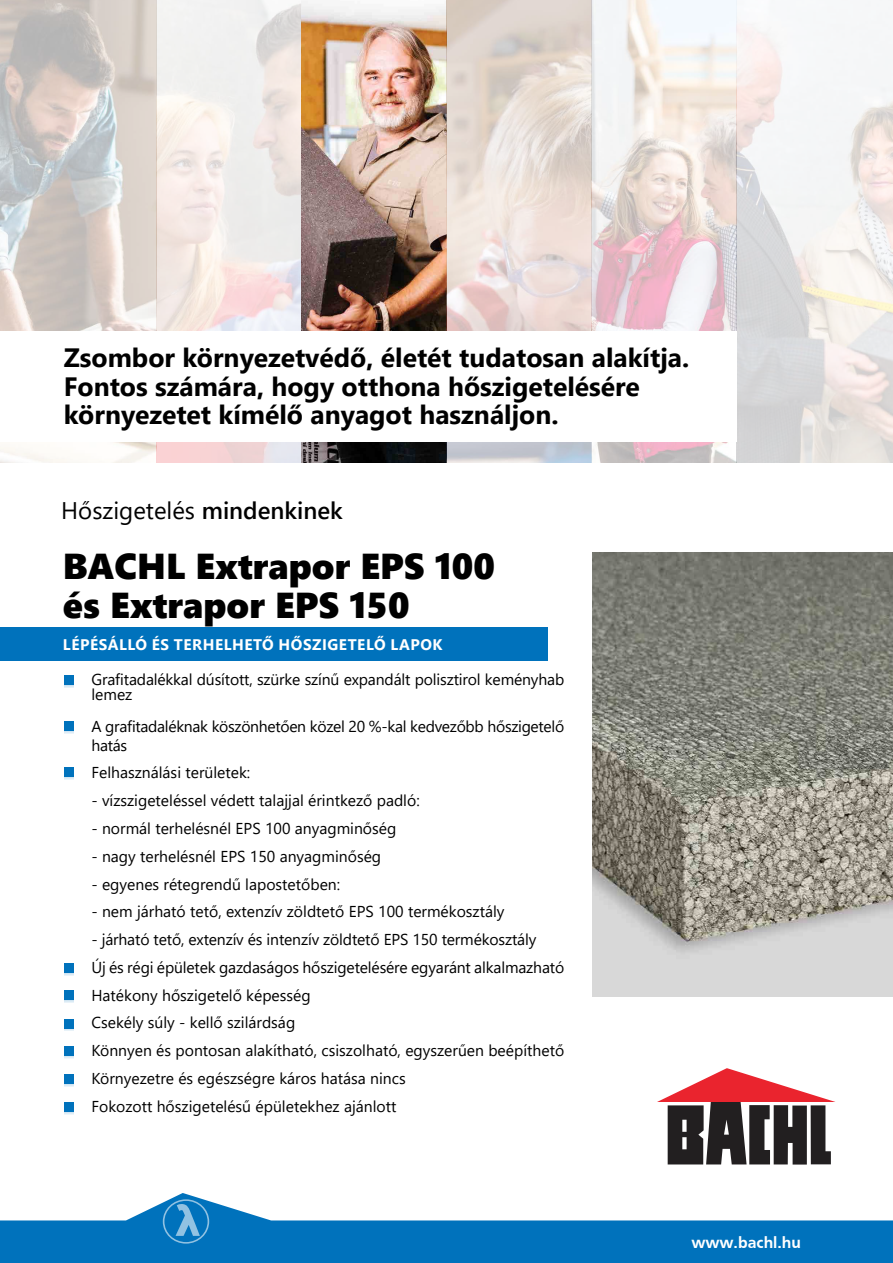
<style>
.page{position:relative;width:893px;height:1263px;background:#fff}
.page>*{position:absolute;margin:0;border:0;box-sizing:border-box;transform-origin:0 0}
.t1{font:36px/39px "Segoe UI Black";color:#000}
.t2{font:700 26.55px/28.5px "Segoe UI";color:#000}
.t3{font:24px "Segoe UI";color:#000}
.t4{font:700 16.5px "Frutiger";color:#fff}
.t5{font:15.75px/27.8px "Segoe UI";color:#000}
.t6{font:15.75px/18.9px "Segoe UI";letter-spacing:-.02em;color:#000}
.t7{font:700 15.3px "Segoe UI";letter-spacing:.035em;color:#fff}
.s1{font-weight:600}
</style>
<div class="page">
<svg style="left:0;top:1193px;width:893px;height:70px;fill:#0072bc"></svg>
<svg style="left:657px;top:1068px;width:178px;height:96px"></svg>
<svg style="left:163px;top:1199px;width:46px;height:44px;background:#2b8ac7"></svg>
<img style="left:0;top:0;width:893px;height:462px">
<img style="left:593px;top:553px;width:300px;height:444px">
<div style="left:0;top:627px;width:548px;height:34px;background:#0072bc"></div>
<div style="left:0;top:331px;width:737px;height:110px;background:#fff"></div>
<div style="left:64px;top:676px;width:10px;height:9px;background:#0072bc"></div>
<svg style="left:64px;top:685px;width:10px;height:3px"></svg>
<div style="left:64px;top:721px;width:10px;height:10px;background:#0072bc"></div>
<svg style="left:64px;top:731px;width:10px;height:2px"></svg>
<div style="left:64px;top:767px;width:10px;height:10px;background:#0072bc"></div>
<svg style="left:64px;top:777px;width:10px;height:2px"></svg>
<div style="left:64px;top:1102px;width:10px;height:10px;background:#0072bc"></div>
<svg style="left:64px;top:1112px;width:10px;height:2px"></svg>
<div style="left:64px;top:1074px;width:10px;height:10px;background:#0072bc"></div>
<svg style="left:64px;top:1084px;width:10px;height:2px"></svg>
<div style="left:64px;top:1046px;width:10px;height:9px;background:#0072bc"></div>
<svg style="left:64px;top:1055px;width:10px;height:3px"></svg>
<div style="left:64px;top:1019px;width:10px;height:9px;background:#0072bc"></div>
<svg style="left:64px;top:1028px;width:10px;height:3px"></svg>
<div style="left:64px;top:991px;width:10px;height:9px;background:#0072bc"></div>
<svg style="left:64px;top:1000px;width:10px;height:3px"></svg>
<div style="left:64px;top:963px;width:10px;height:10px;background:#0072bc"></div>
<svg style="left:64px;top:973px;width:10px;height:3px"></svg>
<h2 class="t2" style="left:64px;top:341px;width:627px">Zsombor környezetvédő, életét tudatosan alakítja.<br>Fontos számára, hogy otthona hőszigetelésére környezetet kímélő anyagot használjon.</h2>
<h3 class="t3" style="left:61px;top:487px;width:283px">Hőszigetelés <span class="s1">mindenkinek</span></h3>
<h1 class="t1" style="left:63px;top:545px;width:434px">BACHL Extrapor EPS 100 és Extrapor EPS 150</h1>
<p class="t7" style="left:63px;top:630px;width:381px">LÉPÉSÁLLÓ ÉS TERHELHETŐ HŐSZIGETELŐ LAPOK</p>
<p class="t5" style="left:91px;top:671px;width:474px;line-height:15px">Grafitadalékkal dúsított, szürke színű expandált polisztirol keményhab lemez</p>
<p class="t6" style="left:91px;top:715px;width:474px">A grafitadaléknak köszönhetően közel 20 %-kal kedvezőbb hőszigetelő hatás</p>
<p class="t5" style="left:91px;top:758px;width:160px">Felhasználási területek:</p>
<p class="t5" style="left:91px;top:785px;width:330px">- vízszigeteléssel védett talajjal érintkező padló:</p>
<p class="t5" style="left:91px;top:813px;width:306px">- normál terhelésnél EPS 100 anyagminőség</p>
<p class="t5" style="left:91px;top:841px;width:291px">- nagy terhelésnél EPS 150 anyagminőség</p>
<p class="t5" style="left:91px;top:869px;width:250px">- egyenes rétegrendű lapostetőben:</p>
<p class="t5" style="left:91px;top:896px;width:415px">- nem járható tető, extenzív zöldtető EPS 100 termékosztály</p>
<p class="t5" style="left:91px;top:924px;width:474px">- járható tető, extenzív és intenzív zöldtető EPS 150 termékosztály<br>Új és régi épületek gazdaságos hőszigetelésére egyaránt alkalmazható Hatékony hőszigetelő képesség<br>Csekély súly - kellő szilárdság<br>Könnyen és pontosan alakítható, csiszolható, egyszerűen beépíthető Környezetre és egészségre káros hatása nincs<br>Fokozott hőszigetelésű épületekhez ajánlott</p>
<p class="t4" style="left:691px;top:1233px;width:111px">www.bachl.hu</p>
</div>
